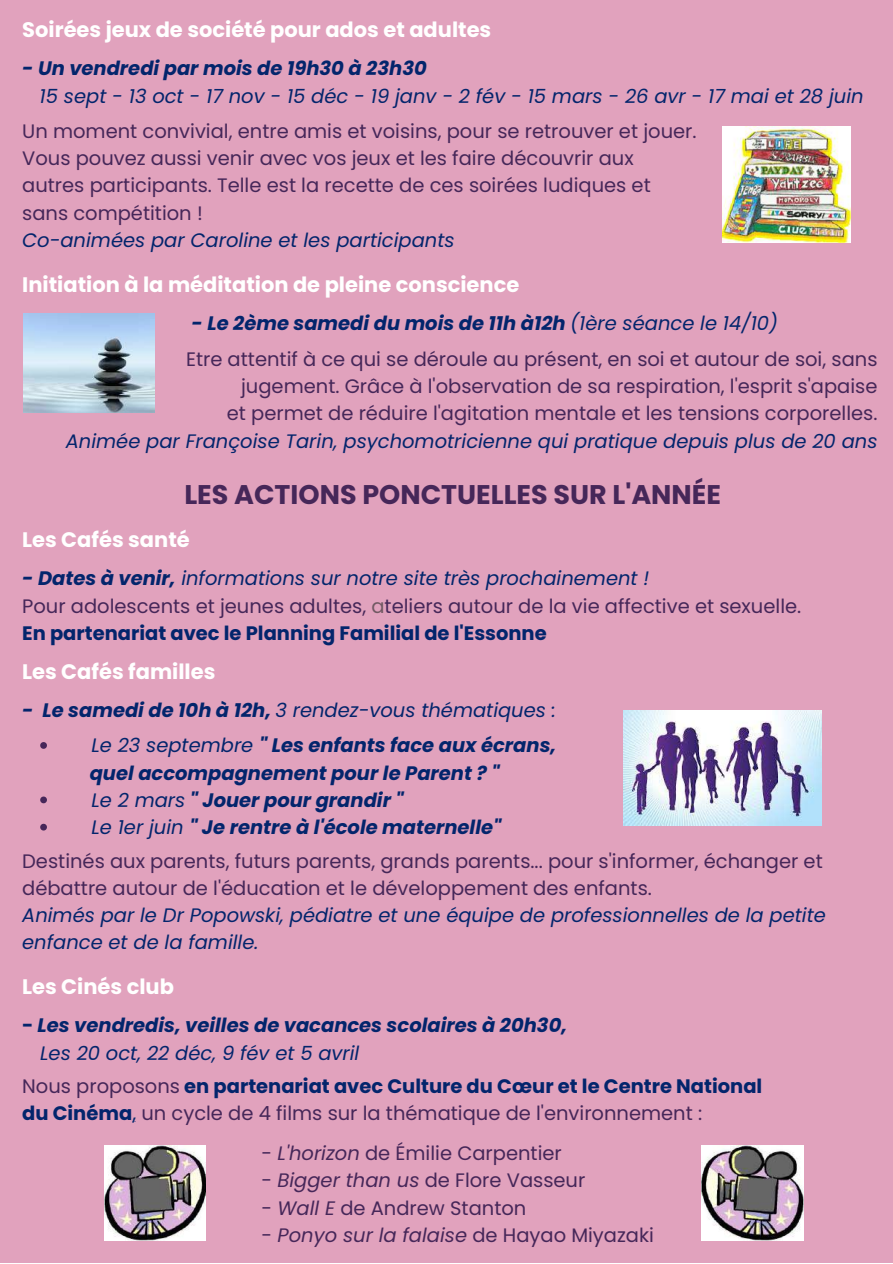
<style>
.page{position:relative;width:893px;height:1264px;background:#fff}
.page>*{position:absolute;margin:0;border:0;box-sizing:border-box;transform-origin:0 0}
.t1{font:700 27px "Poppins";color:#462759}
.t2{font:700 21px "Poppins";color:#fff}
.t3{font:19.5px/27.3px "Poppins";color:#462759}
.t4{font:italic 19.5px/27.3px "Poppins";color:#03256c}
.t5{font:italic 700 19.5px/27.3px "Poppins";color:#03256c}
.t6{font:italic 19.5px "Poppins";color:#462759}
.s1{font-weight:700;font-style:italic;color:#03256c}
.s2{font-style:italic;color:#03256c}
.s3{color:#715963}
.s4{font-weight:700;color:#03256c}
.s5{font-weight:700}
.s6{font-weight:400}
.s7{font-style:normal}
.s8{color:#03256c}
.s9{font-style:italic}
</style>
<div class="page">
<div style="left:0;top:0;width:892px;height:1262px;background:#e1a2bd"></div>
<svg style="left:40px;top:742px;width:7px;height:6px"></svg>
<svg style="left:40px;top:796px;width:7px;height:7px"></svg>
<svg style="left:40px;top:823px;width:7px;height:7px"></svg>
<img style="left:701px;top:1145px;width:102px;height:95px">
<img style="left:105px;top:1145px;width:101px;height:95px">
<img style="left:722px;top:127px;width:128px;height:116px">
<img style="left:623px;top:710px;width:198px;height:115px">
<img style="left:23px;top:313px;width:132px;height:99px">
<p class="t2" style="left:22px;top:15px;width:470px">Soirées jeux de société pour ados et adultes</p>
<p class="t5" style="left:22px;top:55px;width:406px">- Un vendredi par mois de 19h30 à 23h30</p>
<p class="t4" style="left:40px;top:82px;width:825px">15 sept - 13 oct - 17 nov - 15 déc - 19 janv - 2 fév - 15 mars - 26 avr - 17 mai et 28 juin</p>
<p class="t3" style="left:22px;top:117px;width:675px">Un moment convivial, entre amis et voisins, pour se retrouver et jouer.<br>Vous pouvez aussi venir avec vos jeux et les faire découvrir aux autres participants. Telle est la recette de ces soirées ludiques et sans compétition !</p>
<p class="t4" style="left:22px;top:226px;width:434px">Co-animées par Caroline et les participants</p>
<p class="t2" style="left:22px;top:270px;width:498px">Initiation à la méditation de pleine conscience</p>
<p class="t3" style="left:186px;top:306px;width:693px;line-height:35.4px"><span class="s1">- Le 2ème samedi du mois de 11h à12h</span> <span class="s2">(1ère séance le 14/10)<br></span>Etre attentif à ce qui se déroule au présent, en soi et autour de soi, sans</p>
<p class="t3" style="left:227px;top:373px;width:652px;text-align:right">jugement. Grâce à l'observation de sa respiration, l'esprit s'apaise et permet de réduire l'agitation mentale et les tensions corporelles.</p>
<p class="t4" style="left:66px;top:427px;width:813px">Animée par Françoise Tarin, psychomotricienne qui pratique depuis plus de 20 ans</p>
<h1 class="t1" style="left:184px;top:475px;width:538px">LES ACTIONS PONCTUELLES SUR L'ANNÉE</h1>
<p class="t2" style="left:22px;top:525px;width:169px">Les Cafés santé</p>
<p class="t3" style="left:22px;top:565px;width:780px"><span class="s1">- Dates à venir,</span> <span class="s2">informations sur notre site très prochainement !<br></span>Pour adolescents et jeunes adultes, <span class="s3">a</span>teliers autour de la vie affective et sexuelle.<br><span class="s4">En partenariat avec le Planning Familial de l'Essonne</span></p>
<p class="t2" style="left:22px;top:656px;width:195px">Les Cafés familles</p>
<p class="t4" style="left:22px;top:696px;width:535px"><span class="s5">- Le samedi de 10h à 12h,</span> 3 rendez-vous thématiques :</p>
<p class="t5" style="left:91px;top:731px;width:466px"><span class="s6">Le 23 septembre</span> " Les enfants face aux écrans,</p>
<p class="t5" style="left:91px;top:786px;width:411px"><span class="s6">Le 2 mars</span> " Jouer pour grandir "<br><span class="s6">Le 1er juin</span> " Je rentre à l'école maternelle"</p>
<p class="t5" style="left:90px;top:759px;width:411px">quel accompagnement pour le Parent ? "</p>
<p class="t3" style="left:22px;top:847px;width:802px">Destinés aux parents, futurs parents, grands parents... pour s'informer, échanger et débattre autour de l'éducation et le développement des enfants.</p>
<p class="t4" style="left:22px;top:901px;width:805px">Animés par le Dr Popowski, pédiatre et une équipe de professionnelles de la petite enfance et de la famille.</p>
<p class="t2" style="left:22px;top:972px;width:153px">Les Cinés club</p>
<p class="t5" style="left:40px;top:1011px;width:528px;text-indent:-18px"><span class="s7">-</span> Les vendredis, veilles de vacances scolaires à 20h30,<br><span class="s6">Les 20 oct, 22 déc, 9 fév et 5 avril</span></p>
<p class="t3" style="left:22px;top:1072px;width:741px">Nous proposons <span class="s4">en partenariat avec Culture du Cœur et le Centre National du Cinéma</span><span class="s8">,</span> un cycle de 4 films sur la thématique de l'environnement :</p>
<p class="t3" style="left:261px;top:1139px;width:302px">- <span class="s9">L'horizon</span> de Émilie Carpentier</p>
<p class="t3" style="left:261px;top:1166px;width:325px">- <span class="s9">Bigger than us</span> de Flore Vasseur</p>
<p class="t3" style="left:261px;top:1194px;width:266px">- <span class="s9">Wall E</span> de Andrew Stanton</p>
<p class="t6" style="left:261px;top:1221px;width:394px"><span class="s7">-</span> Ponyo sur la falaise <span class="s7">de Hayao Miyazaki</span></p>
</div>
